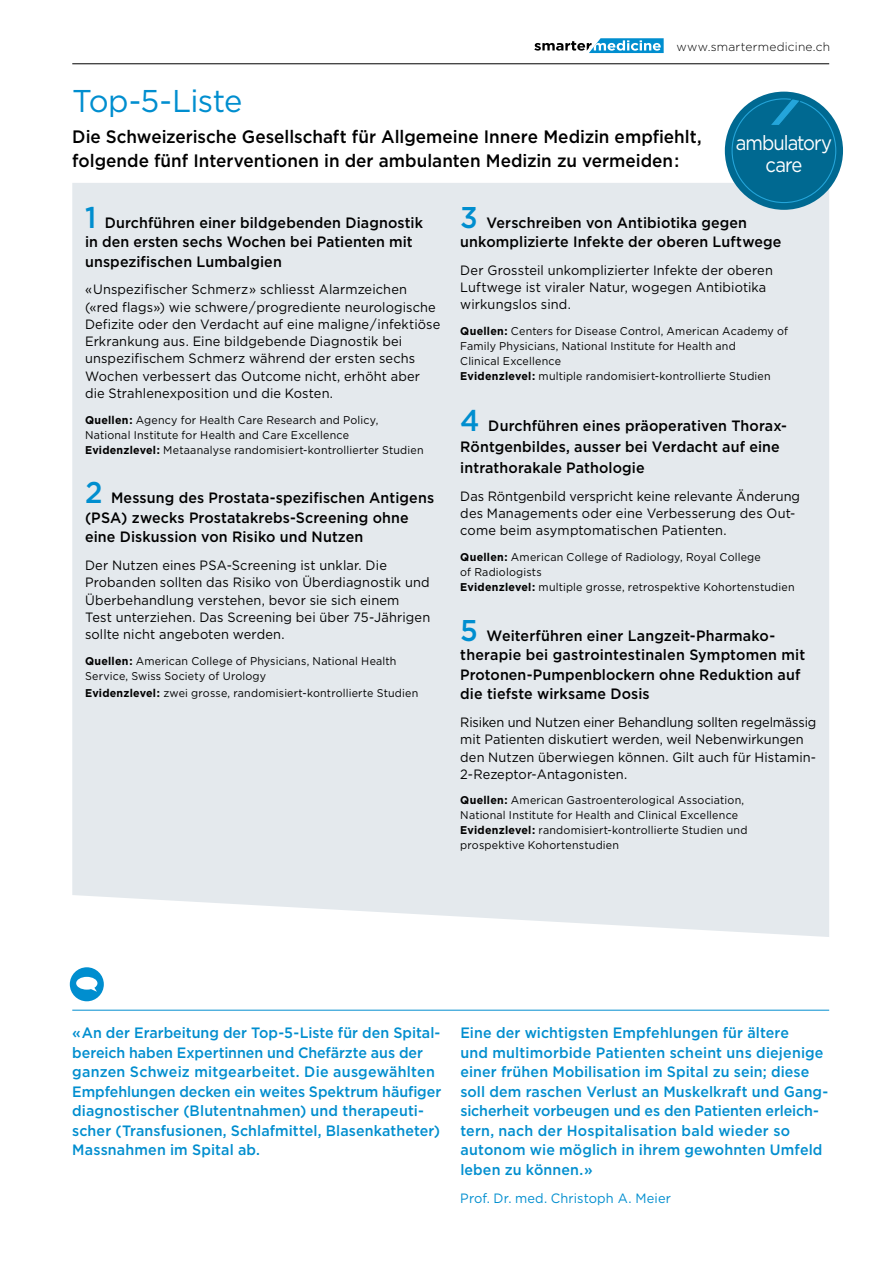
<style>
.page{position:relative;width:893px;height:1263px;background:#fff}
.page>*{position:absolute;margin:0;border:0;box-sizing:border-box;transform-origin:0 0}
.t1{font:31.5px "Gotham";letter-spacing:-.02em;color:#008ecf}
.t2{font:20.4px/21.9px "Gotham";letter-spacing:-.05em;color:#fff;text-align:center;scale:.9 1}
.t3{font:500 18px/24px "Gotham";color:#000;scale:.95 1}
.t4{font:500 15px/19.5px "Gotham";letter-spacing:.005em;color:#008ecf;scale:.95 1}
.t5{font:500 15px/19.5px "Gotham";letter-spacing:.005em;color:#000;scale:.95 1}
.t6{font:13.5px/17.2px "Gotham";letter-spacing:.01em;color:#000;scale:.95 1}
.t7{font:13.5px "Gotham";letter-spacing:.015em;color:#008ecf;scale:.95 1}
.t8{font:300 12px "Gotham";letter-spacing:.015em;color:#000}
.t9{font:11.25px/15px "Gotham";letter-spacing:.02em;color:#000;scale:.95 1}
.s1{font-size:30px;color:#008ecf}
.s2{font-weight:700}
</style>
<div class="page">
<div style="left:72px;top:183px;width:757px;height:754px;background:#e4e9ed"></div>
<div style="left:725px;top:92px;width:118px;height:118px;background:#006991;border-radius:50%"></div>
<svg style="left:767px;top:98px;width:38px;height:27px"></svg>
<svg style="left:534px;top:38px;width:130px;height:15px"></svg>
<hr style="left:72px;top:64px;width:757px;height:1px;background:#000">
<div style="left:70px;top:967px;width:34px;height:34px;background:#008ecf;border-radius:50%"></div>
<svg style="left:76px;top:977px;width:21px;height:15px"></svg>
<hr style="left:72px;top:1010px;width:757px;height:1px;background:#008ecf">
<h1 class="t1" style="left:72px;top:80px;width:172px">Top-5-Liste</h1>
<p class="t8" style="left:676px;top:39px;width:155px">www.smartermedicine.ch</p>
<h3 class="t3" style="left:72px;top:124px;width:664px">Die Schweizerische Gesellschaft für Allgemeine Innere Medizin empfiehlt, folgende fünf Interventionen in der ambulanten Medizin zu vermeiden :</h3>
<p class="t5" style="left:85px;top:212px;width:357px"><span class="s1">1</span> Durchführen einer bildgebenden Diagnostik in den ersten sechs Wochen bei Patienten mit unspezifischen Lumbalgien</p>
<p class="t6" style="left:85px;top:281px;width:375px">« Unspezifischer Schmerz » schliesst Alarmzeichen («red flags») wie schwere / progrediente neurologische Defizite oder den Verdacht auf eine maligne / infektiöse Erkrankung aus. Eine bildgebende Diagnostik bei unspezifischem Schmerz während der ersten sechs Wochen verbessert das Outcome nicht, erhöht aber die Strahlenexposition und die Kosten.</p>
<p class="t9" style="left:85px;top:412px;width:358px"><span class="s2">Quellen :</span> Agency for Health Care Research and Policy,<br>National Institute for Health and Care Excellence<br><span class="s2">Evidenzlevel :</span> Metaanalyse randomisiert-kontrollierter Studien</p>
<p class="t5" style="left:85px;top:488px;width:369px"><span class="s1">2</span> Messung des Prostata-spezifischen Antigens (PSA) zwecks Prostatakrebs-Screening ohne eine Diskussion von Risiko und Nutzen</p>
<p class="t6" style="left:85px;top:556px;width:365px">Der Nutzen eines PSA-Screening ist unklar. Die Probanden sollten das Risiko von Überdiagnostik und Überbehandlung verstehen, bevor sie sich einem<br>Test unterziehen. Das Screening bei über 75-Jährigen sollte nicht angeboten werden.</p>
<p class="t9" style="left:85px;top:653px;width:329px"><span class="s2">Quellen :</span> American College of Physicians, National Health<br>Service, Swiss Society of Urology</p>
<p class="t9" style="left:85px;top:685px;width:352px"><span class="s2">Evidenzlevel :</span> zwei grosse, randomisiert-kontrollierte Studien</p>
<h2 class="t2" style="left:736px;top:131px;width:108px">ambulatory care</h2>
<p class="t5" style="left:460px;top:212px;width:340px"><span class="s1">3</span> Verschreiben von Antibiotika gegen unkomplizierte Infekte der oberen Luftwege</p>
<p class="t6" style="left:460px;top:261px;width:331px">Der Grossteil unkomplizierter Infekte der oberen<br>Luftwege ist viraler Natur, wogegen Antibiotika wirkungslos sind.</p>
<p class="t9" style="left:460px;top:323px;width:346px"><span class="s2">Quellen :</span> Centers for Disease Control, American Academy of Family Physicians, National Institute for Health and<br>Clinical Excellence<br><span class="s2">Evidenzlevel :</span> multiple randomisiert-kontrollierte Studien</p>
<p class="t5" style="left:460px;top:415px;width:345px;line-height:21px"><span class="s1">4</span> Durchführen eines präoperativen Thorax-<br>Röntgenbildes, ausser bei Verdacht auf eine intrathorakale Pathologie</p>
<p class="t6" style="left:460px;top:487px;width:359px">Das Röntgenbild verspricht keine relevante Änderung des Managements oder eine Verbesserung des Out&shy;come beim asymptomatischen Patienten.</p>
<p class="t9" style="left:460px;top:549px;width:353px"><span class="s2">Quellen :</span> American College of Radiology, Royal College<br>of Radiologists<br><span class="s2">Evidenzlevel :</span> multiple grosse, retrospektive Kohortenstudien</p>
<p class="t5" style="left:460px;top:625px;width:365px"><span class="s1">5</span> Weiterführen einer Langzeit-Pharmako&shy;therapie bei gastrointestinalen Symptomen mit Protonen-Pumpenblockern ohne Reduktion auf die tiefste wirksame Dosis</p>
<p class="t6" style="left:460px;top:713px;width:376px">Risiken und Nutzen einer Behandlung sollten regelmässig mit Patienten diskutiert werden, weil Nebenwirkungen den Nutzen überwiegen können. Gilt auch für Histamin-2-Rezeptor-Antagonisten.</p>
<p class="t9" style="left:460px;top:793px;width:304px"><span class="s2">Quellen :</span> American Gastroenterological Association, National Institute for Health and Clinical Excellence <span class="s2">Evidenzlevel :</span> randomisiert-kontrollierte Studien und prospektive Kohortenstudien</p>
<p class="t4" style="left:72px;top:1023px;width:390px">«An der Erarbeitung der Top-5-Liste für den Spital&shy;bereich haben Expertinnen und Chefärzte aus der ganzen Schweiz mitgearbeitet. Die ausgewählten Empfehlungen decken ein weites Spektrum häufiger diagnostischer (Blutentnahmen) und therapeuti&shy;scher (Transfusionen, Schlafmittel, Blasenkatheter)<br>Massnahmen im Spital ab.</p>
<p class="t4" style="left:460px;top:1023px;width:389px">Eine der wichtigsten Empfehlungen für ältere<br>und multimorbide Patienten scheint uns diejenige einer frühen Mobilisation im Spital zu sein; diese soll dem raschen Verlust an Muskelkraft und Gang&shy;sicherheit vorbeugen und es den Patienten erleich&shy;tern, nach der Hospitalisation bald wieder so autonom wie möglich in ihrem gewohnten Umfeld leben zu können.»</p>
<p class="t7" style="left:460px;top:1190px;width:223px">Prof. Dr. med. Christoph A. Meier</p>
</div>
